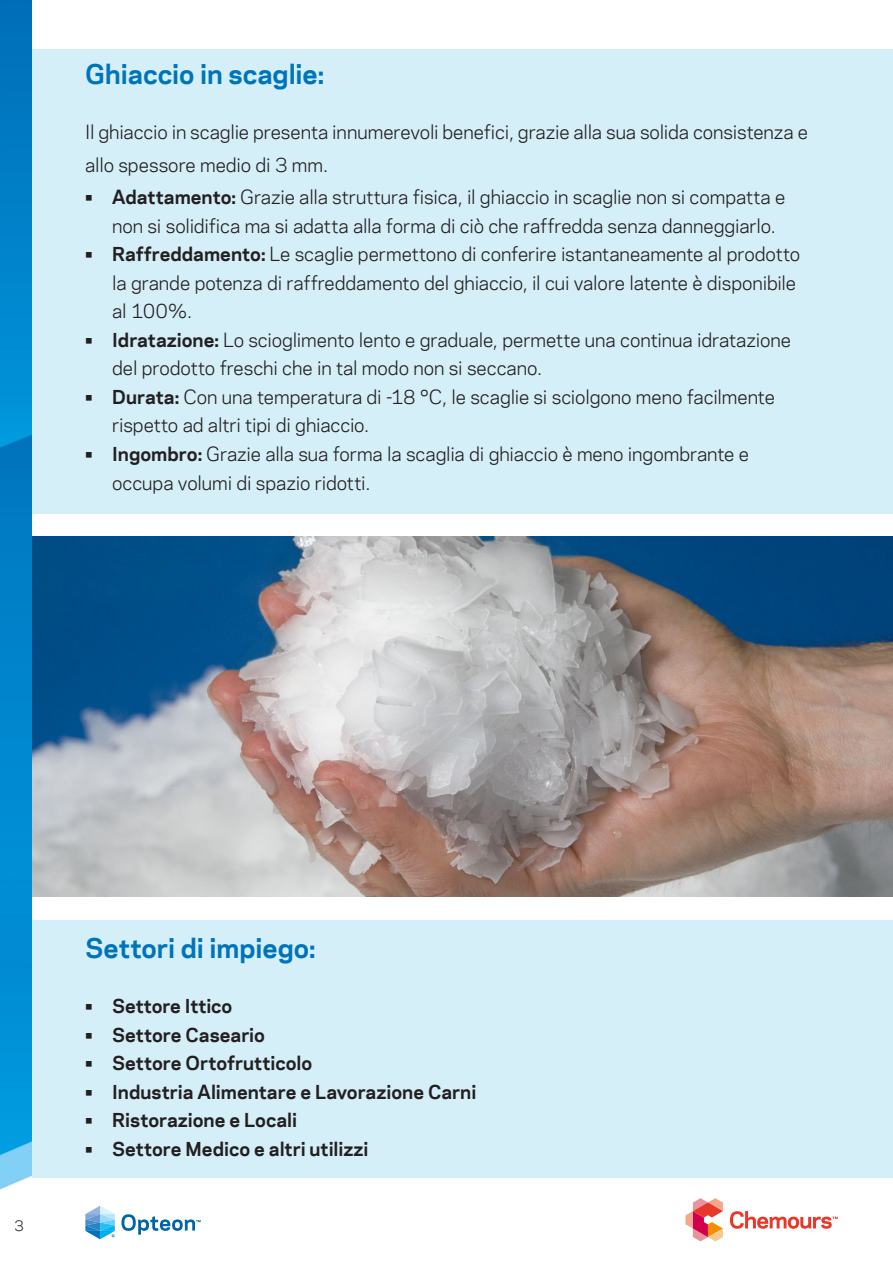
<style>
.page{position:relative;width:893px;height:1263px;background:#fff}
.page>*{position:absolute;margin:0;border:0;box-sizing:border-box;transform-origin:0 0}
.Chemours_Subheading{font:700 25.5px "Chemours Sans";letter-spacing:-.005em;color:#0074bb}
.Chemours_Subheading-2{font:18px/28.5px "Chemours Sans";letter-spacing:-.005em;color:#231f20}
.t1{font:700 18px "Chemours Sans";color:#231f20}
.Page_number{font:13.5px "Chemours Sans";color:#231f20}
.s1{font-weight:700}
</style>
<div class="page">
<div style="left:21px;top:921px;width:872px;height:257px;background:#d5eff9"></div>
<div style="left:23px;top:49px;width:870px;height:465px;background:#d5eff9"></div>
<svg style="left:121px;top:1214px;width:80px;height:21px"></svg>
<svg style="left:85px;top:1206px;width:30px;height:33px"></svg>
<svg style="left:685px;top:1198px;width:38px;height:43px"></svg>
<svg style="left:730px;top:1211px;width:108px;height:18px"></svg>
<img style="left:32px;top:536px;width:861px;height:360px">
<img style="left:0;top:0;width:32px;height:1190px">
<p class="Chemours_Subheading" style="left:85px;top:55px;width:241px">Ghiaccio in scaglie:</p>
<p class="Chemours_Subheading-2" style="left:85px;top:117px;width:724px">Il ghiaccio in scaglie presenta innumerevoli benefici, grazie alla sua solida consistenza e</p>
<p class="Chemours_Subheading-2" style="left:85px;top:150px;width:244px">allo spessore medio di 3 mm.</p>
<p class="Chemours_Subheading-2" style="left:112px;top:182px;width:675px;text-indent:-27px"><span class="s1">• Adattamento:</span> Grazie alla struttura fisica, il ghiaccio in scaglie non si compatta e non si solidifica ma si adatta alla forma di ciò che raffredda senza danneggiarlo.</p>
<p class="Chemours_Subheading-2" style="left:112px;top:239px;width:690px;text-indent:-27px"><span class="s1">• Raffreddamento:</span> Le scaglie permettono di conferire istantaneamente al prodotto la grande potenza di raffreddamento del ghiaccio, il cui valore latente è disponibile al 100%.</p>
<p class="Chemours_Subheading-2" style="left:112px;top:325px;width:680px;text-indent:-27px"><span class="s1">• Idratazione:</span> Lo scioglimento lento e graduale, permette una continua idratazione del prodotto freschi che in tal modo non si seccano.</p>
<p class="Chemours_Subheading-2" style="left:112px;top:382px;width:664px;text-indent:-27px"><span class="s1">• Durata:</span> Con una temperatura di -18 °C, le scaglie si sciolgono meno facilmente rispetto ad altri tipi di ghiaccio.</p>
<p class="Chemours_Subheading-2" style="left:112px;top:439px;width:638px;text-indent:-27px"><span class="s1">• Ingombro:</span> Grazie alla sua forma la scaglia di ghiaccio è meno ingombrante e occupa volumi di spazio ridotti.</p>
<p class="Page_number" style="left:14px;top:1215px;width:11px">3</p>
<p class="Chemours_Subheading" style="left:85px;top:929px;width:232px">Settori di impiego:</p>
<p class="t1" style="left:85px;top:992px;width:149px">• Settore Ittico</p>
<p class="t1" style="left:85px;top:1021px;width:181px">• Settore Caseario</p>
<p class="t1" style="left:85px;top:1049px;width:229px">• Settore Ortofrutticolo</p>
<p class="t1" style="left:85px;top:1078px;width:393px">• Industria Alimentare e Lavorazione Carni</p>
<p class="t1" style="left:85px;top:1106px;width:213px">• Ristorazione e Locali</p>
<p class="t1" style="left:85px;top:1135px;width:285px">• Settore Medico e altri utilizzi</p>
</div>
